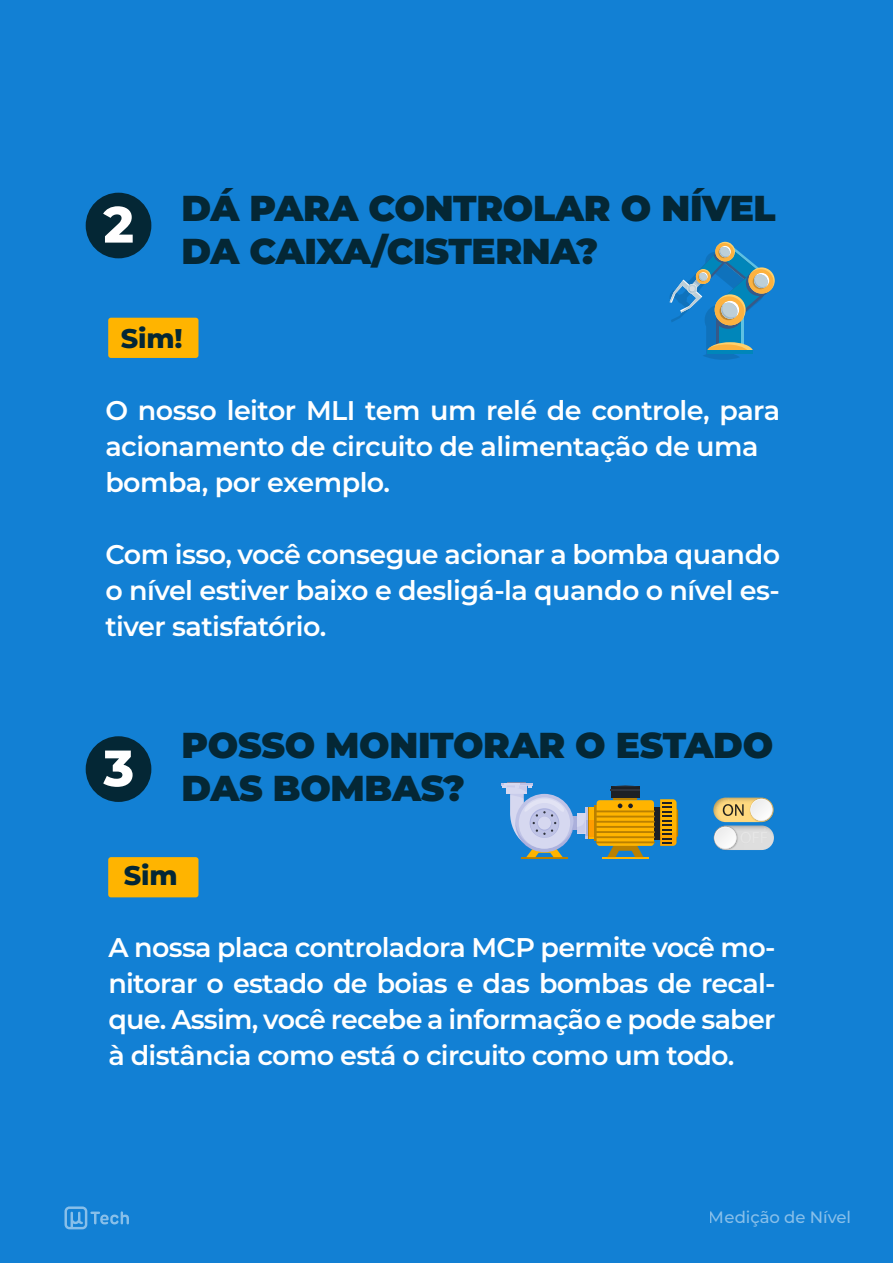
<style>
.page{position:relative;width:893px;height:1263px;background:#1280d4}
.page>*{position:absolute;margin:0;border:0;box-sizing:border-box;transform-origin:0 0}
.t1{font:800 50.85px "Montserrat";color:#fff}
.t2{font:900 36px/43.2px "Montserrat";letter-spacing:-.01em;color:#042735}
.t3{font:600 27px/36px "Montserrat";letter-spacing:-.02em;color:#fff;text-align:justify}
.t4{font:800 27px "Montserrat";letter-spacing:-.005em;color:#042735}
.t5{font:500 16.5px "Montserrat";letter-spacing:-.005em;color:#fff}
</style>
<div class="page">
<div style="left:108px;top:318px;width:90px;height:40px;background:#ffb400;border-radius:3px"></div>
<div style="left:108px;top:857px;width:90px;height:40px;background:#ffb400;border-radius:3px"></div>
<svg style="left:64px;top:1206px;width:65px;height:23px"></svg>
<svg style="left:669px;top:243px;width:105px;height:117px"></svg>
<svg style="left:713px;top:798px;width:61px;height:52px;background:#c1c8be"></svg>
<hr style="left:521px;top:857px;width:46px;height:1px;background:#ba8000">
<hr style="left:501px;top:783px;width:32px;height:2px;background:#bfc3e6">
<hr style="left:602px;top:857px;width:46px;height:1px;background:#ffb400">
<svg style="left:607px;top:846px;width:36px;height:11px"></svg>
<div style="left:654px;top:807px;width:6px;height:32px;background:#1d2026"></div>
<hr style="left:585px;top:807px;width:3px;height:32px;background:#bfc3e6">
<hr style="left:585px;top:821px;width:3px;height:15px;background:#000">
<div style="left:589px;top:807px;width:5px;height:32px;background:#ffb400"></div>
<div style="left:589px;top:821px;width:5px;height:16px;background:#ff9d00"></div>
<hr style="left:594px;top:805px;width:3px;height:36px;background:#ba8000">
<svg style="left:597px;top:800px;width:57px;height:46px;background:#f7af02"></svg>
<hr style="left:588px;top:807px;width:1px;height:32px;background:#ba8000">
<div style="left:611px;top:786px;width:28px;height:12px;background:#1d2026"></div>
<hr style="left:610px;top:789px;width:30px;height:2px;background:#2f333d">
<svg style="left:617px;top:785px;width:17px;height:1px"></svg>
<hr style="left:596px;top:841px;width:59px;height:2px;background:#ba8000">
<hr style="left:596px;top:836px;width:59px;height:2px;background:#ba8000">
<hr style="left:596px;top:831px;width:59px;height:2px;background:#ba8000">
<hr style="left:596px;top:826px;width:59px;height:2px;background:#ba8000">
<hr style="left:596px;top:821px;width:59px;height:2px;background:#ba8000">
<hr style="left:596px;top:816px;width:59px;height:1px;background:#ba8000">
<hr style="left:596px;top:810px;width:59px;height:2px;background:#ba8000">
<hr style="left:613px;top:798px;width:24px;height:2px;background:#ba8000">
<svg style="left:618px;top:803px;width:4px;height:5px"></svg>
<svg style="left:628px;top:803px;width:5px;height:5px"></svg>
<svg style="left:502px;top:782px;width:83px;height:75px"></svg>
<svg style="left:660px;top:799px;width:18px;height:47px"></svg>
<div style="left:86px;top:193px;width:65px;height:65px;background:#042735;border-radius:50%"></div>
<div style="left:86px;top:736px;width:65px;height:66px;background:#042735;border-radius:50%"></div>
<h1 class="t1" style="left:103px;top:187px;width:32px">2</h1>
<h2 class="t2" style="left:182px;top:184px;width:596px">DÁ PARA CONTROLAR O NÍVEL<br>DA CAIXA/CISTERNA?</h2>
<p class="t4" style="left:121px;top:318px;width:63px">Sim!</p>
<p class="t3" style="left:105px;top:391px;width:676px;text-align:left">O nosso leitor MLI tem um relé de controle, para acionamento de circuito de alimentação de uma bomba, por exemplo.</p>
<p class="t3" style="left:105px;top:535px;width:676px">Com isso, você consegue acionar a bomba quando o nível estiver baixo e desligá-la quando o nível es&shy;tiver satisfatório.</p>
<h1 class="t1" style="left:103px;top:731px;width:32px">3</h1>
<h2 class="t2" style="left:182px;top:721px;width:593px">POSSO MONITORAR O ESTADO<br>DAS BOMBAS?</h2>
<p class="t4" style="left:124px;top:856px;width:55px">Sim</p>
<p class="t3" style="left:108px;top:929px;width:669px">A nossa placa controladora MCP permite você mo&shy;nitorar o estado de boias e das bombas de recal&shy;que. Assim, você recebe a informação e pode saber à distância como está o circuito como um todo.</p>
<p class="t5" style="left:709px;top:1205px;width:144px">Medição de Nível</p>
</div>
